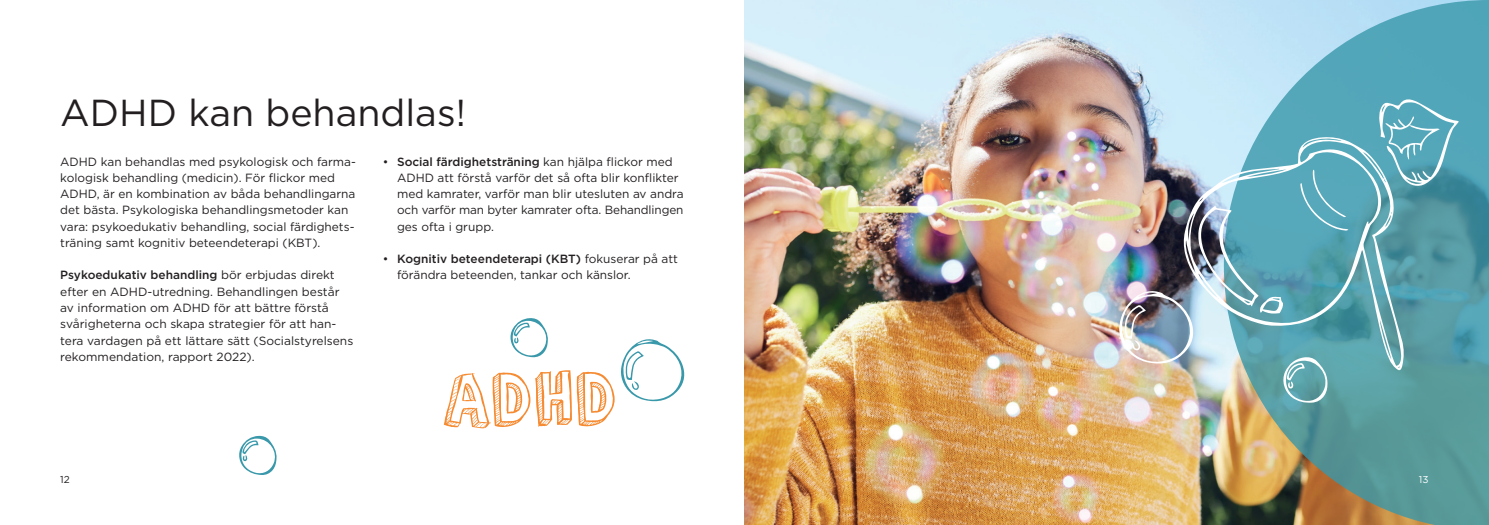
<style>
.page{position:relative;width:1489px;height:525px;background:#fff}
.page>*{position:absolute;margin:0;border:0;box-sizing:border-box;transform-origin:0 0}
.t1{font:37.5px "Gotham";color:#231f20}
.t2{font:11.88px/16.2px "Gotham";color:#231f20}
.t3{font:10px "Gotham";color:#231f20}
.t4{font:10px "Gotham";color:#fff}
.s1{font-weight:500}
</style>
<div class="page">
<img style="left:744px;top:0;width:479px;height:524px">
<svg style="left:1223px;top:0;width:265px;height:524px;background:#71a5a6"></svg>
<svg style="left:1183px;top:137px;width:221px;height:234px;background:#77b4c0"></svg>
<svg style="left:1378px;top:99px;width:80px;height:88px;background:#6cb1c0"></svg>
<img style="left:1117px;top:170px;width:231px;height:233px">
<svg style="left:239px;top:435px;width:38px;height:40px"></svg>
<svg style="left:443px;top:318px;width:242px;height:110px"></svg>
<h1 class="t1" style="left:60px;top:88px;width:407px">ADHD kan behandlas!</h1>
<p class="t2" style="left:60px;top:153px;width:297px">ADHD kan behandlas med psykologisk och farma&shy;kologisk behandling (medicin). För flickor med ADHD, är en kombination av båda behandlingarna det bästa. Psykologiska behandlingsmetoder kan vara: psykoedukativ behandling, social färdighets&shy;träning samt kognitiv beteendeterapi (KBT).</p>
<p class="t2" style="left:60px;top:267px;width:294px"><span class="s1">Psykoedukativ behandling</span> bör erbjudas direkt efter en ADHD-utredning. Behandlingen består av information om ADHD för att bättre förstå svårigheterna och skapa strategier för att han&shy;tera vardagen på ett lättare sätt (Socialstyrelsens rekommendation, rapport 2022).</p>
<p class="t2" style="left:397px;top:153px;width:288px;text-indent:-14px">• <span class="s1">Social färdighetsträning</span> kan hjälpa flickor med ADHD att förstå varför det så ofta blir konflikter med kamrater, varför man blir utesluten av andra och varför man byter kamrater ofta. Behandlingen ges ofta i grupp.</p>
<p class="t2" style="left:397px;top:250px;width:282px;text-indent:-14px">• <span class="s1">Kognitiv beteendeterapi (KBT)</span> fokuserar på att förändra beteenden, tankar och känslor.</p>
<p class="t3" style="left:60px;top:473px;width:11px">12</p>
<p class="t4" style="left:1418px;top:473px;width:11px">13</p>
</div>
